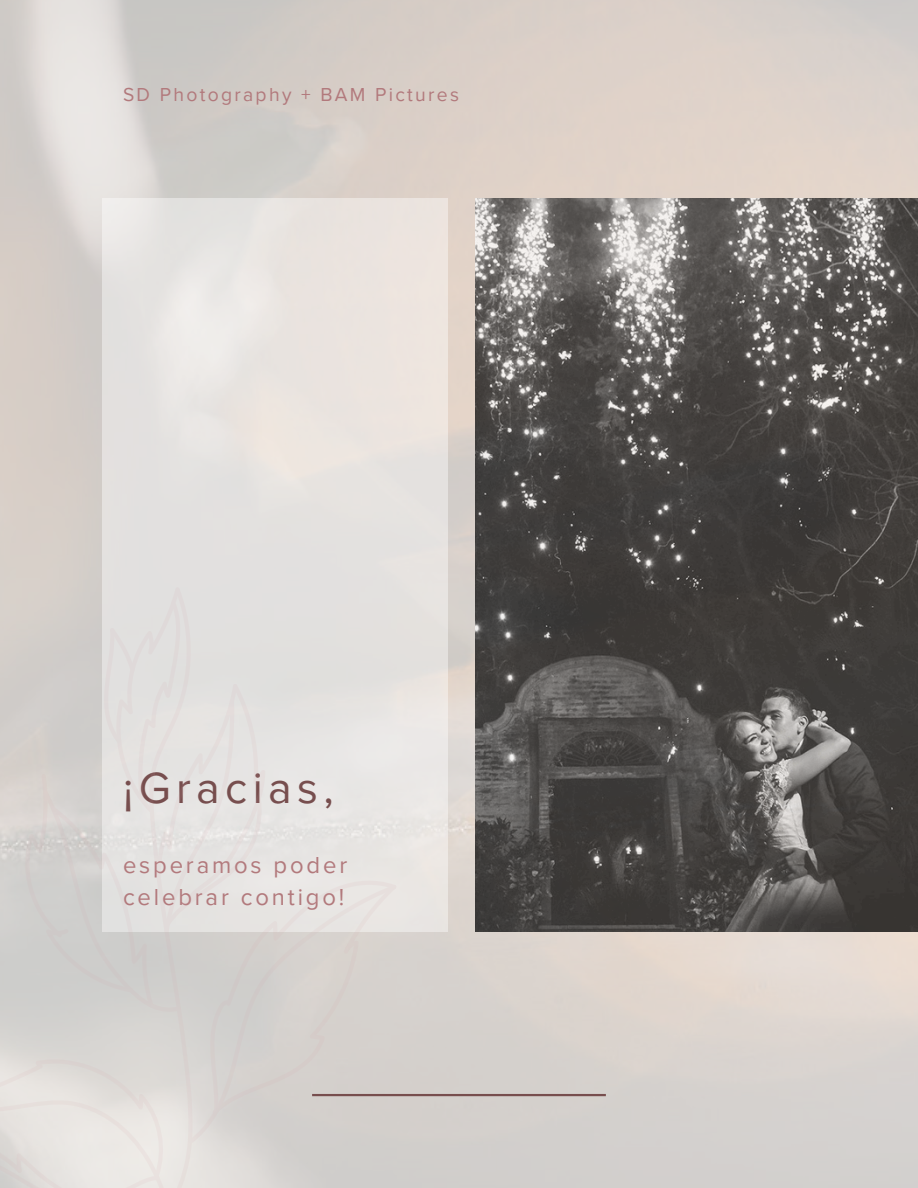
<style>
.page{position:relative;width:918px;height:1188px;background:#fff}
.page>*{position:absolute;margin:0;border:0;box-sizing:border-box;transform-origin:0 0}
.t1{font:44.85px "Proxima Nova";letter-spacing:.12em;color:#774e4e}
.t2{font:23.85px/31.5px "Proxima Nova";letter-spacing:.12em;color:#b2797c}
.t3{font:19.35px "Proxima Nova";letter-spacing:.12em;color:#b2797c}
</style>
<div class="page">
<img style="left:475px;top:198px;width:443px;height:734px">
<div style="left:102px;top:198px;width:345px;height:734px;background:#e8e3df"></div>
<hr style="left:312px;top:1094px;width:294px;height:2px;background:#774e4e">
<svg style="left:0;top:582px;width:397px;height:606px"></svg>
<p class="t3" style="left:123px;top:83px;width:338px">SD Photography + BAM Pictures</p>
<h1 class="t1" style="left:123px;top:762px;width:212px">¡Gracias,</h1>
<h2 class="t2" style="left:123px;top:850px;width:226px">esperamos poder celebrar contigo!</h2>
</div>
